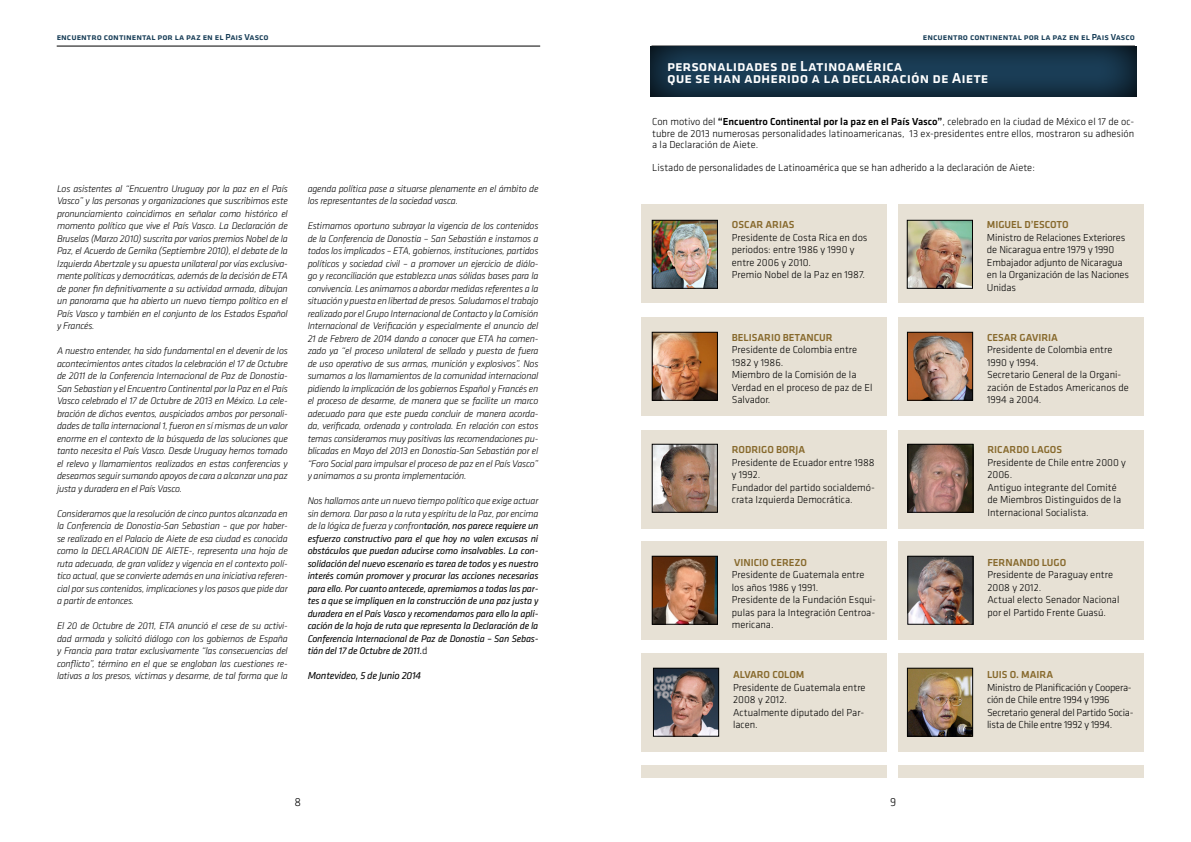
<style>
.page{position:relative;width:1191px;height:842px;background:#fff}
.page>*{position:absolute;margin:0;border:0;box-sizing:border-box;transform-origin:0 0}
.t1{font:500 15px/12px "Klavika";color:#fff}
.t2{font:300 12px "Klavika";color:#000}
.t3{font:300 10.5px/12.5px "Klavika";color:#000}
.t4{font:500 10.5px "Klavika";color:#87692c}
.t5{font:300 10.5px/12.5px "Klavika";letter-spacing:-.02em;color:#000}
.t6{font:italic 10.5px "Klavika";letter-spacing:-.02em;color:#000}
.t7{font:italic 300 10px/12.5px "Klavika";letter-spacing:-.02em;color:#000;text-align:justify}
.t8{font:italic 10px/12.5px "Klavika";letter-spacing:-.02em;color:#000;text-align:justify}
.t9{font:500 9px "Klavika";color:#163c56}
.s1{font-weight:300}
.s2{font-weight:300;font-style:normal;font-size:10.5px}
.s3{font-weight:500}
</style>
<div class="page">
<hr style="left:57px;top:46px;width:483px;height:1px;background:#000">
<svg style="left:650px;top:45px;width:487px;height:52px;background:#183549"></svg>
<div style="left:641px;top:204px;width:245px;height:99px;background:#e7e1d5"></div>
<div style="left:898px;top:204px;width:246px;height:99px;background:#e7e1d5"></div>
<div style="left:641px;top:317px;width:245px;height:99px;background:#e7e1d5"></div>
<div style="left:898px;top:317px;width:246px;height:99px;background:#e7e1d5"></div>
<div style="left:641px;top:430px;width:245px;height:99px;background:#e7e1d5"></div>
<div style="left:898px;top:430px;width:246px;height:99px;background:#e7e1d5"></div>
<div style="left:641px;top:541px;width:245px;height:99px;background:#e7e1d5"></div>
<div style="left:898px;top:541px;width:246px;height:99px;background:#e7e1d5"></div>
<div style="left:641px;top:653px;width:245px;height:99px;background:#e7e1d5"></div>
<div style="left:898px;top:653px;width:246px;height:99px;background:#e7e1d5"></div>
<img style="left:654px;top:222px;width:61px;height:65px">
<div style="left:652px;top:220px;width:65px;height:69px;border:1px solid #000"></div>
<img style="left:654px;top:334px;width:61px;height:65px">
<div style="left:652px;top:332px;width:65px;height:69px;border:1px solid #000"></div>
<img style="left:654px;top:446px;width:61px;height:64px">
<img style="left:654px;top:558px;width:61px;height:64px">
<div style="left:652px;top:556px;width:65px;height:68px;border:1px solid #000"></div>
<img style="left:655px;top:670px;width:62px;height:64px">
<div style="left:653px;top:668px;width:66px;height:68px;border:1px solid #000"></div>
<img style="left:909px;top:222px;width:61px;height:65px">
<div style="left:907px;top:220px;width:65px;height:69px;border:1px solid #000"></div>
<img style="left:909px;top:334px;width:62px;height:65px">
<div style="left:907px;top:332px;width:66px;height:69px;border:1px solid #000"></div>
<img style="left:909px;top:446px;width:62px;height:64px">
<div style="left:907px;top:444px;width:66px;height:68px;border:1px solid #000"></div>
<img style="left:909px;top:558px;width:62px;height:64px">
<div style="left:907px;top:556px;width:66px;height:68px;border:1px solid #000"></div>
<img style="left:909px;top:670px;width:62px;height:64px">
<div style="left:907px;top:668px;width:66px;height:68px;border:1px solid #000"></div>
<div style="left:641px;top:765px;width:245px;height:12px;background:#e7e1d5"></div>
<div style="left:898px;top:765px;width:246px;height:12px;background:#e7e1d5"></div>
<p class="t9" style="left:57px;top:32px;width:213px">encuentro continental por la paz en el Pais Vasco</p>
<p class="t9" style="left:923px;top:32px;width:213px">encuentro continental por la paz en el Pais Vasco</p>
<h1 class="t1" style="left:667px;top:61px;width:323px">personalidades de Latinoamérica<br>que se han adherido a la declaración de Aiete</h1>
<p class="t7" style="left:57px;top:182px;width:232px">Los asistentes al “Encuentro Uruguay por la paz en el País Vasco” y las personas y organizaciones que suscribimos este pronunciamiento coincidimos en señalar como histórico el momento político que vive el País Vasco. La Declaración de Bruselas (Marzo 2010) suscrita por varios premios Nobel de la Paz, el Acuerdo de Gernika (Septiembre 2010), el debate de la Izquierda Abertzale y su apuesta unilateral por vías exclusiva&shy;mente políticas y democráticas, además de la decisión de ETA de poner fin definitivamente a su actividad armada, dibujan un panorama que ha abierto un nuevo tiempo político en el País Vasco y también en el conjunto de los Estados Español y Francés.</p>
<p class="t7" style="left:57px;top:345px;width:232px">A nuestro entender, ha sido fundamental en el devenir de los acontecimientos antes citados la celebración el 17 de Octubre de 2011 de la Conferencia Internacional de Paz de Donostia-San Sebastian y el Encuentro Continental por la Paz en el País Vasco celebrado el 17 de Octubre de 2013 en México. La cele&shy;bración de dichos eventos, auspiciados ambos por personali&shy;dades de talla internacional 1, fueron en sí mismas de un valor enorme en el contexto de la búsqueda de las soluciones que tanto necesita el País Vasco. Desde Uruguay hemos tomado el relevo y llamamientos realizados en estas conferencias y deseamos seguir sumando apoyos de cara a alcanzar una paz justa y duradera en el País Vasco.</p>
<p class="t7" style="left:57px;top:507px;width:232px">Consideramos que la resolución de cinco puntos alcanzada en la Conferencia de Donostia-San Sebastian – que por haber&shy;se realizado en el Palacio de Aiete de esa ciudad es conocida como la DECLARACION DE AIETE-, representa una hoja de ruta adecuada, de gran validez y vigencia en el contexto polí&shy;tico actual, que se convierte además en una iniciativa referen&shy;cial por sus contenidos, implicaciones y los pasos que pide dar a partir de entonces.</p>
<p class="t7" style="left:57px;top:620px;width:232px">El 20 de Octubre de 2011, ETA anunció el cese de su activi&shy;dad armada y solicitó diálogo con los gobiernos de España y Francia para tratar exclusivamente “las consecuencias del conflicto”, término en el que se engloban las cuestiones re&shy;lativas a los presos, víctimas y desarme, de tal forma que la</p>
<p class="t7" style="left:308px;top:182px;width:232px">agenda política pase a situarse plenamente en el ámbito de los representantes de la sociedad vasca.</p>
<p class="t7" style="left:308px;top:220px;width:232px">Estimamos oportuno subrayar la vigencia de los contenidos de la Conferencia de Donostia – San Sebastián e instamos a todos los implicados – ETA, gobiernos, instituciones, partidos políticos y sociedad civil – a promover un ejercicio de diálo&shy;go y reconciliación que establezca unas sólidas bases para la convivencia. Les animamos a abordar medidas referentes a la situación y puesta en libertad de presos. Saludamos el trabajo realizado por el Grupo Internacional de Contacto y la Comisión Internacional de Verificación y especialmente el anuncio del 21 de Febrero de 2014 dando a conocer que ETA ha comen&shy;zado ya “el proceso unilateral de sellado y puesta de fuera de uso operativo de sus armas, munición y explosivos”. Nos sumamos a los llamamientos de la comunidad internacional pidiendo la implicación de los gobiernos Español y Francés en el proceso de desarme, de manera que se facilite un marco adecuado para que este pueda concluir de manera acorda&shy;da, verificada, ordenada y controlada. En relación con estos temas consideramos muy positivas las recomendaciones pu&shy;blicadas en Mayo del 2013 en Donostia-San Sebastián por el “Foro Social para impulsar el proceso de paz en el País Vasco” y animamos a su pronta implementación.</p>
<p class="t8" style="left:308px;top:495px;width:232px"><span class="s1">Nos hallamos ante un nuevo tiempo político que exige actuar sin demora. Dar paso a la ruta y espíritu de la Paz, por encima de la lógica de fuerza y confron</span>tación, nos parece requiere un esfuerzo constructivo para el que hoy no valen excusas ni obstáculos que puedan aducirse como insalvables. La con&shy;solidación del nuevo escenario es tarea de todos y es nuestro interés común promover y procurar las acciones necesarias para ello. Por cuanto antecede, apremiamos a todas las par&shy;tes a que se impliquen en la construcción de una paz justa y duradera en el País Vasco y recomendamos para ello la apli&shy;cación de la hoja de ruta que representa la Declaración de la Conferencia Internacional de Paz de Donostia – San Sebas&shy;tián del 17 de Octubre de 2011.<span class="s2">d</span></p>
<p class="t6" style="left:308px;top:670px;width:115px">Montevideo, 5 de Junio 2014</p>
<p class="t3" style="left:652px;top:116px;width:483px;line-height:11.5px;text-align:justify">Con motivo del <span class="s3">“Encuentro Continental por la paz en el País Vasco”</span>, celebrado en la ciudad de México el 17 de oc&shy;tubre de 2013 numerosas personalidades latinoamericanas, 13 ex-presidentes entre ellos, mostraron su adhesión a la Declaración de Aiete.</p>
<p class="t3" style="left:652px;top:162px;width:384px">Listado de personalidades de Latinoamérica que se han adherido a la declaración de Aiete:</p>
<p class="t4" style="left:732px;top:219px;width:64px">OSCAR ARIAS</p>
<p class="t3" style="left:732px;top:231px;width:137px">Presidente de Costa Rica en dos periodos: entre 1986 y 1990 y entre 2006 y 2010.<br>Premio Nobel de la Paz en 1987.</p>
<p class="t4" style="left:732px;top:332px;width:102px">BELISARIO BETANCUR</p>
<p class="t3" style="left:732px;top:344px;width:142px">Presidente de Colombia entre<br>1982 y 1986.<br>Miembro de la Comisión de la<br>Verdad en el proceso de paz de El<br>Salvador.</p>
<p class="t4" style="left:732px;top:444px;width:75px">RODRIGO BORJA</p>
<p class="t3" style="left:732px;top:456px;width:144px">Presidente de Ecuador entre 1988 y 1992.<br>Fundador del partido socialdemó&shy;crata Izquierda Democrática.</p>
<p class="t4" style="left:734px;top:556px;width:74px">VINICIO CEREZO</p>
<p class="t3" style="left:732px;top:569px;width:146px">Presidente de Guatemala entre los años 1986 y 1991.<br>Presidente de la Fundación Esqui&shy;pulas para la Integración Centroa&shy;mericana.</p>
<p class="t4" style="left:733px;top:669px;width:73px">ALVARO COLOM</p>
<p class="t3" style="left:733px;top:681px;width:134px">Presidente de Guatemala entre<br>2008 y 2012.<br>Actualmente diputado del Par&shy;lacen.</p>
<p class="t4" style="left:987px;top:219px;width:83px">MIGUEL D’ESCOTO</p>
<p class="t3" style="left:987px;top:231px;width:144px">Ministro de Relaciones Exteriores de Nicaragua entre 1979 y 1990<br>Embajador adjunto de Nicaragua en la Organización de las Naciones<br>Unidas</p>
<p class="t4" style="left:987px;top:331px;width:72px">CESAR GAVIRIA</p>
<p class="t3" style="left:987px;top:344px;width:143px">Presidente de Colombia entre<br>1990 y 1994.<br>Secretario General de la Organi&shy;zación de Estados Americanos de<br>1994 a 2004.</p>
<p class="t4" style="left:987px;top:444px;width:76px">RICARDO LAGOS</p>
<p class="t3" style="left:987px;top:456px;width:140px">Presidente de Chile entre 2000 y<br>2006.<br>Antiguo integrante del Comité de Miembros Distinguidos de la<br>Internacional Socialista.</p>
<p class="t4" style="left:987px;top:556px;width:80px">FERNANDO LUGO</p>
<p class="t3" style="left:987px;top:569px;width:133px">Presidente de Paraguay entre<br>2008 y 2012.<br>Actual electo Senador Nacional por el Partido Frente Guasú.</p>
<p class="t4" style="left:987px;top:669px;width:68px">LUIS O. MAIRA</p>
<p class="t5" style="left:987px;top:681px;width:148px">Ministro de Planificación y Coopera&shy;ción de Chile entre 1994 y 1996<br>Secretario general del Partido Socia&shy;lista de Chile entre 1992 y 1994.</p>
<p class="t2" style="left:294px;top:795px;width:8px">8</p>
<p class="t2" style="left:890px;top:795px;width:8px">9</p>
</div>
